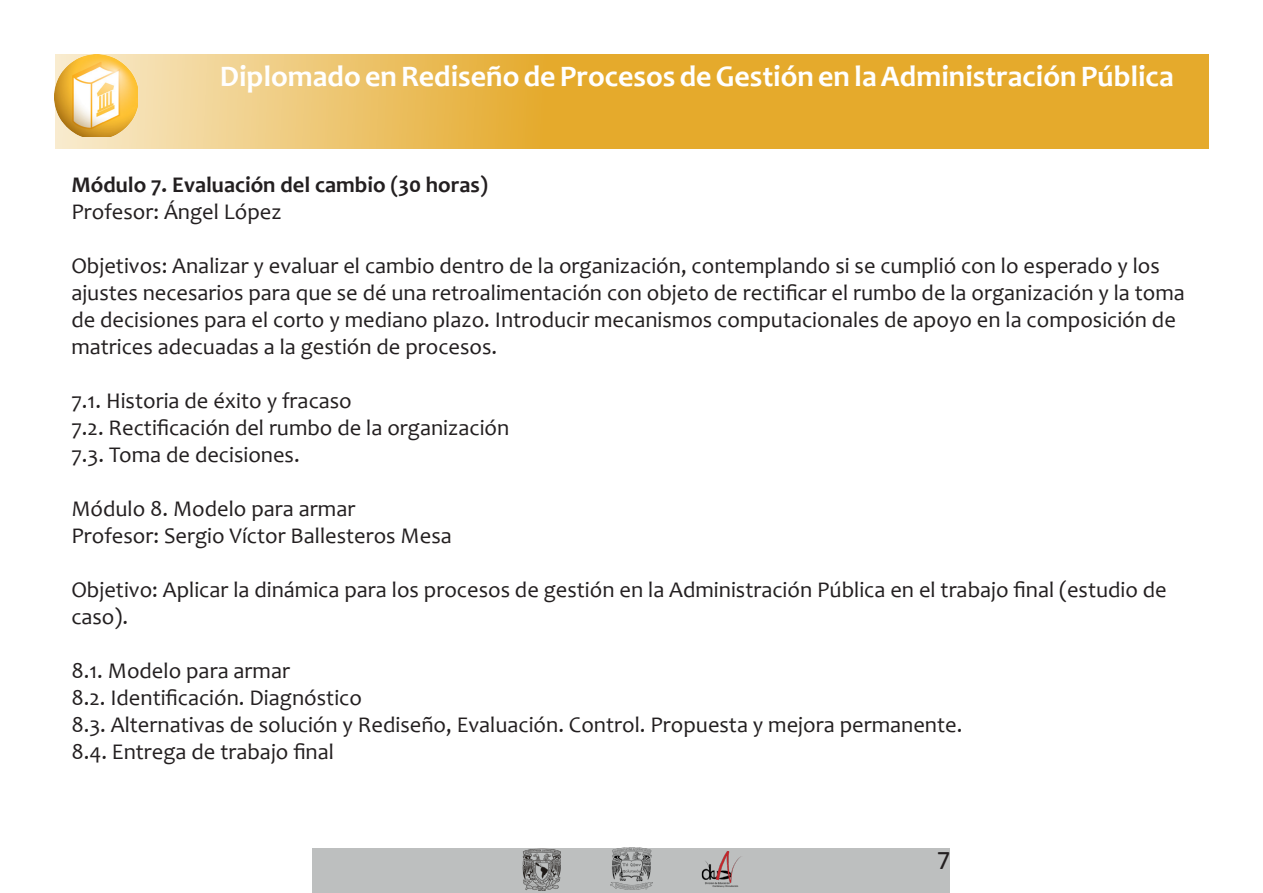
<style>
.page{position:relative;width:1263px;height:893px;background:#fff}
.page>*{position:absolute;margin:0;border:0;box-sizing:border-box;transform-origin:0 0}
.t1{font:700 30px "Candara";color:#fff}
.t2{font:27px "Calibri";color:#231f20}
.t3{font:22.5px/27px "Candara";color:#231f20}
.t4{font:700 22.5px "Candara";color:#231f20}
</style>
<div class="page">
<div style="left:313px;top:848px;width:637px;height:45px;background:#bdbfbf"></div>
<img style="left:701px;top:851px;width:40px;height:37px">
<img style="left:522px;top:848px;width:39px;height:43px">
<img style="left:610px;top:847px;width:43px;height:43px">
<svg style="left:55px;top:55px;width:1153px;height:94px;fill:#e5aa2c"></svg>
<img style="left:54px;top:55px;width:83px;height:82px">
<p class="t1" style="left:220px;top:57px;width:955px">Diplomado en Rediseño de Procesos de Gestión en la Administración Pública</p>
<p class="t4" style="left:71px;top:170px;width:418px">Módulo 7. Evaluación del cambio (30 horas)</p>
<p class="t3" style="left:71px;top:198px;width:212px">Profesor: Ángel López</p>
<p class="t3" style="left:71px;top:252px;width:1115px">Objetivos: Analizar y evaluar el cambio dentro de la organización, contemplando si se cumplió con lo esperado y los ajustes necesarios para que se dé una retroalimentación con objeto de rectificar el rumbo de la organización y la toma de decisiones para el corto y mediano plazo. Introducir mecanismos computacionales de apoyo en la composición de matrices adecuadas a la gestión de procesos.</p>
<p class="t3" style="left:71px;top:387px;width:282px">7.1. Historia de éxito y fracaso</p>
<p class="t3" style="left:71px;top:414px;width:439px">7.2. Rectificación del rumbo de la organización</p>
<p class="t3" style="left:71px;top:441px;width:230px">7.3. Toma de decisiones.</p>
<p class="t3" style="left:71px;top:495px;width:285px">Módulo 8. Modelo para armar</p>
<p class="t3" style="left:71px;top:522px;width:382px">Profesor: Sergio Víctor Ballesteros Mesa</p>
<p class="t3" style="left:71px;top:576px;width:1097px">Objetivo: Aplicar la dinámica para los procesos de gestión en la Administración Pública en el trabajo final (estudio de caso).</p>
<p class="t3" style="left:71px;top:657px;width:220px">8.1. Modelo para armar</p>
<p class="t3" style="left:71px;top:684px;width:292px">8.2. Identificación. Diagnóstico</p>
<p class="t3" style="left:71px;top:711px;width:892px">8.3. Alternativas de solución y Rediseño, Evaluación. Control. Propuesta y mejora permanente.</p>
<p class="t3" style="left:71px;top:738px;width:264px">8.4. Entrega de trabajo final</p>
<p class="t2" style="left:937px;top:842px;width:15px">7</p>
</div>
